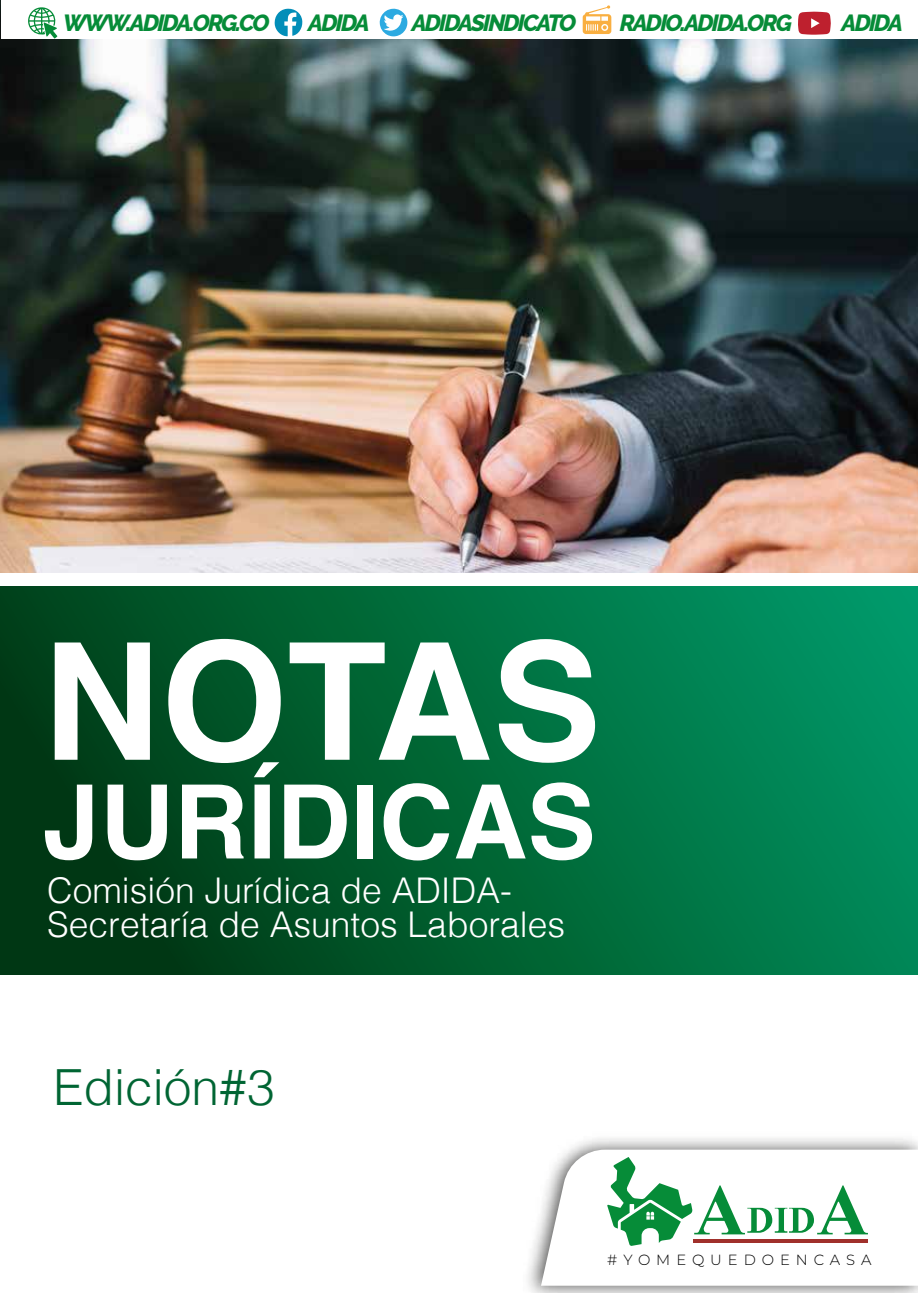
<style>
.page{position:relative;width:918px;height:1293px;background:#fff}
.page>*{position:absolute;margin:0;border:0;box-sizing:border-box;transform-origin:0 0}
.t1{font:700 162.9px "Helvetica";color:#fff}
.t2{font:700 102.6px "Helvetica";color:#fff}
.t3{font:300 49.8px "Helvetica";color:#006533}
.t4{font:300 35.4px/33.5px "Helvetica";color:#fff}
.t5{font:italic 800 23.25px "Raleway";letter-spacing:-.075em;color:#068c38}
.t6{font:300 14.7px "Montserrat";letter-spacing:.4em;color:#010101}
</style>
<div class="page">
<img style="left:0;top:0;width:918px;height:573px">
<div style="left:0;top:573px;width:918px;height:401px;background:linear-gradient(to right,#003710,#009461)"></div>
<div style="left:0;top:573px;width:918px;height:13px;background:#fff"></div>
<div style="left:2px;top:0;width:916px;height:38px;background:#fff"></div>
<svg style="left:27px;top:7px;width:30px;height:32px"></svg>
<svg style="left:274px;top:8px;width:29px;height:29px"></svg>
<svg style="left:380px;top:9px;width:27px;height:27px"></svg>
<svg style="left:583px;top:5px;width:28px;height:29px"></svg>
<svg style="left:798px;top:12px;width:33px;height:23px"></svg>
<img style="left:528px;top:1138px;width:390px;height:155px">
<svg style="left:541px;top:1150px;width:377px;height:136px"></svg>
<svg style="left:607px;top:1157px;width:261px;height:89px"></svg>
<p class="t5" style="left:63px;top:9px;width:208px">WWW.ADIDA.ORG.CO</p>
<p class="t5" style="left:308px;top:9px;width:63px">ADIDA</p>
<p class="t5" style="left:412px;top:9px;width:166px">ADIDASINDICATO</p>
<p class="t5" style="left:620px;top:9px;width:174px">RADIO.ADIDA.ORG</p>
<p class="t5" style="left:842px;top:9px;width:63px">ADIDA</p>
<h1 class="t1" style="left:43px;top:571px;width:560px">NOTAS</h1>
<h2 class="t2" style="left:43px;top:739px;width:554px">JURÍDICAS</h2>
<h3 class="t4" style="left:47px;top:872px;width:519px">Comisión Jurídica de ADIDA-<br>Secretaría de Asuntos Laborales</h3>
<h3 class="t3" style="left:53px;top:1045px;width:223px">Edición#3</h3>
<p class="t6" style="left:607px;top:1249px;width:266px">#YOMEQUEDOENCASA</p>
</div>
